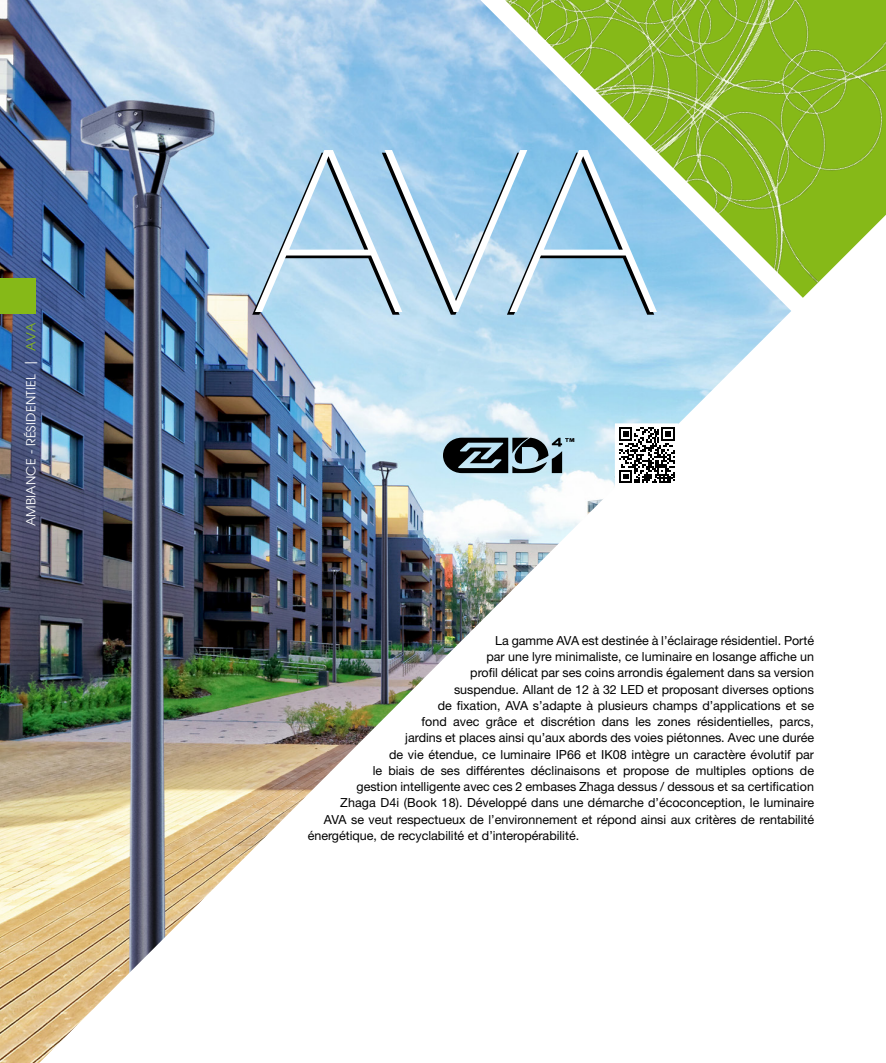
<style>
.page{position:relative;width:886px;height:1063px;background:#fff}
.page>*{position:absolute;margin:0;border:0;box-sizing:border-box;transform-origin:0 0}
.t1{font:200 218.88px "ITC Avant Garde Std";color:#000}
.t2{font:12.5px "Helvetica Neue LT Std";color:#000}
.t3{font:12.5px "Avant Garde";letter-spacing:.02em;color:#fff}
.s1{color:#86b918}
</style>
<div class="page">
<img style="left:0;top:0;width:769px;height:1063px">
<img style="left:826px;top:0;width:60px;height:275px">
<svg style="left:361px;top:0;width:465px;height:333px"></svg>
<svg style="left:614px;top:422px;width:66px;height:67px"></svg>
<svg style="left:443px;top:438px;width:131px;height:35px"></svg>
<div style="left:0;top:278px;width:35px;height:35px;background:#86b918"></div>
<p class="t3" style="left:23px;top:526px;width:205px;rotate:-90deg">AMBIANCE - RÉSIDENTIEL | <span class="s1">AVA</span></p>
<p class="t1" style="left:251px;top:108px;width:406px">AVA</p>
<p class="t2" style="left:495px;top:633px;width:320px">La gamme AVA est destinée à l’éclairage résidentiel. Porté</p>
<p class="t2" style="left:486px;top:649px;width:329px">par une lyre minimaliste, ce luminaire en losange affiche un</p>
<p class="t2" style="left:470px;top:666px;width:345px">profil délicat par ses coins arrondis également dans sa version</p>
<p class="t2" style="left:454px;top:682px;width:362px">suspendue. Allant de 12 à 32 LED et proposant diverses options</p>
<p class="t2" style="left:438px;top:698px;width:378px">de fixation, AVA s’adapte à plusieurs champs d’applications et se</p>
<p class="t2" style="left:421px;top:714px;width:394px">fond avec grâce et discrétion dans les zones résidentielles, parcs,</p>
<p class="t2" style="left:405px;top:731px;width:410px">jardins et places ainsi qu’aux abords des voies piétonnes. Avec une durée</p>
<p class="t2" style="left:389px;top:747px;width:427px">de vie étendue, ce luminaire IP66 et IK08 intègre un caractère évolutif par</p>
<p class="t2" style="left:373px;top:763px;width:443px">le biais de ses différentes déclinaisons et propose de multiples options de</p>
<p class="t2" style="left:356px;top:779px;width:459px">gestion intelligente avec ces 2 embases Zhaga dessus / dessous et sa certification</p>
<p class="t2" style="left:340px;top:796px;width:475px">Zhaga D4i (Book 18). Développé dans une démarche d’écoconception, le luminaire</p>
<p class="t2" style="left:324px;top:812px;width:492px">AVA se veut respectueux de l’environnement et répond ainsi aux critères de rentabilité</p>
<p class="t2" style="left:308px;top:828px;width:273px">énergétique, de recyclabilité et d’interopérabilité.</p>
</div>
